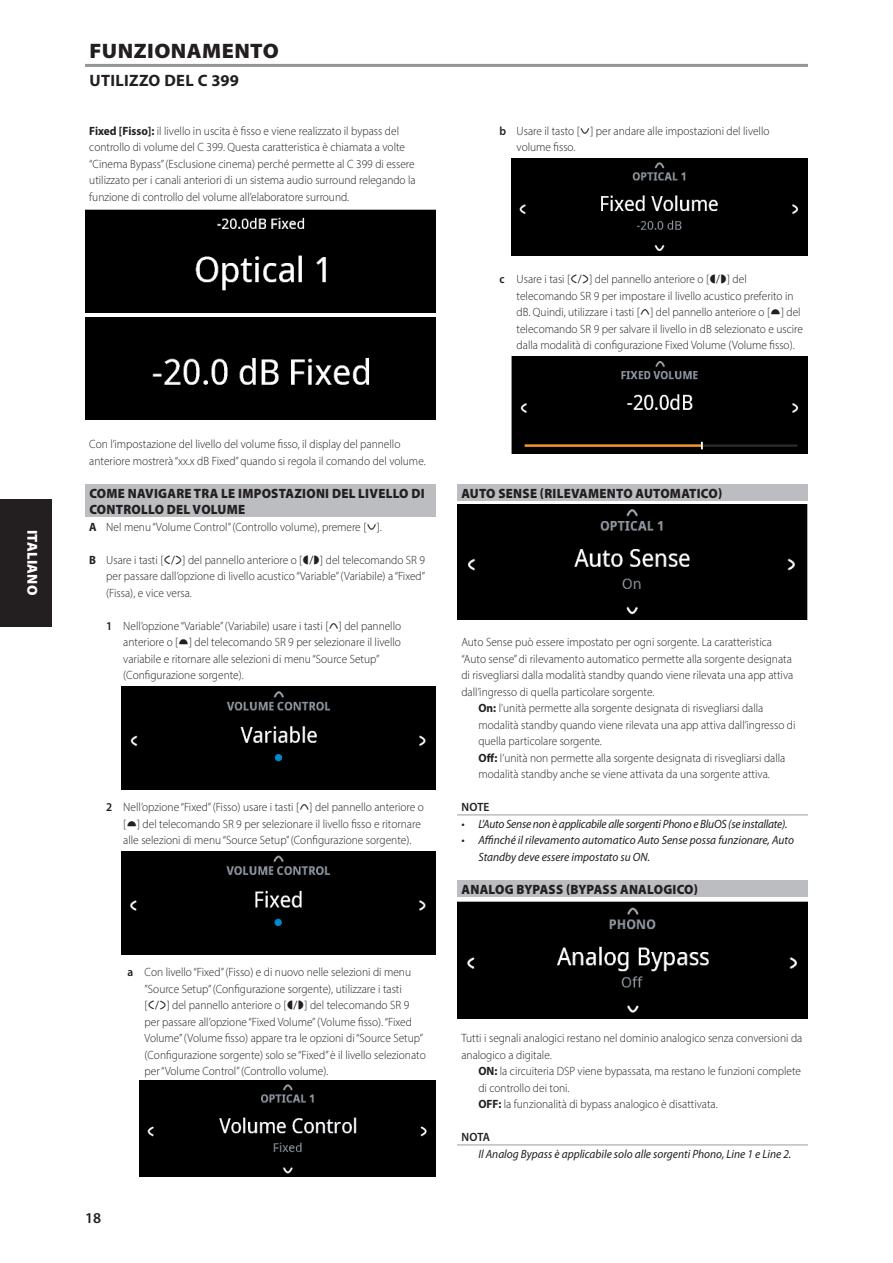
<style>
.page{position:relative;width:893px;height:1263px;background:#fff}
.page>*{position:absolute;margin:0;border:0;box-sizing:border-box;transform-origin:0 0}
.Body_copy_-_header{font:900 21px "Myriad Pro";letter-spacing:.02em;color:#231f20;scale:1.05 1}
.Body_copy_-_header-2{font:700 16.5px "Myriad Pro";letter-spacing:.02em;color:#231f20}
.Misc_-_page_number{font:600 15px "Myriad Pro";color:#231f20}
.t1{font:900 14.4px "Myriad Pro";letter-spacing:.02em;color:#fff}
.Body_copy_-_sub-sect{font:900 13.5px/16.5px "Myriad Pro";letter-spacing:.02em;color:#231f20;scale:.95 1}
.Body_copy_-_indent_2{font:300 12px/16.5px "Myriad Pro";color:#231f20;scale:.95 1}
.Body_copy_-_normal{font:300 12px/16.5px "Myriad Pro";color:#231f20;scale:.95 1}
.Body_copy_-_indent_1{font:300 12px/16.5px "Myriad Pro";color:#231f20;scale:.95 1}
.Body_copy_-_note{font:italic 12px/16.5px "Myriad Pro";color:#231f20;scale:.95 1}
.Body_copy_-_note-2{font:italic 12px "Myriad Pro";letter-spacing:-.02em;color:#231f20;scale:.95 1}
.Body_copy_-_note_hea{font:600 12px "Myriad Pro";letter-spacing:.005em;color:#231f20;scale:.95 1}
.s1{font-weight:700}
.s2{font-weight:600}
</style>
<div class="page">
<div style="left:0;top:499px;width:51px;height:127px;background:#231f20"></div>
<div style="left:85px;top:484px;width:351px;height:33px;background:#bcbdc0"></div>
<div style="left:457px;top:484px;width:351px;height:17px;background:#bcbdc0"></div>
<hr style="left:457px;top:814px;width:351px;height:2px;background:#bcbdc0">
<div style="left:457px;top:880px;width:351px;height:17px;background:#bcbdc0"></div>
<hr style="left:457px;top:1144px;width:351px;height:2px;background:#bcbdc0">
<hr style="left:85px;top:64px;width:723px;height:3px;background:#939598">
<div style="left:512px;top:159px;width:296px;height:96px;background:#000"></div>
<img style="left:512px;top:357px;width:296px;height:96px">
<div style="left:457px;top:504px;width:351px;height:115px;background:#000"></div>
<div style="left:457px;top:901px;width:351px;height:117px;background:#000"></div>
<div style="left:85px;top:210px;width:351px;height:102px;background:#000"></div>
<div style="left:85px;top:317px;width:351px;height:102px;background:#000"></div>
<div style="left:122px;top:687px;width:314px;height:102px;background:#000"></div>
<div style="left:122px;top:852px;width:314px;height:102px;background:#000"></div>
<div style="left:140px;top:1080px;width:296px;height:97px;background:#000"></div>
<p class="t1" style="left:42px;top:530px;width:67px;rotate:90deg">ITALIANO</p>
<p class="Body_copy_-_header" style="left:90px;top:37px;width:182px">FUNZIONAMENTO</p>
<p class="Body_copy_-_header-2" style="left:89px;top:70px;width:151px">UTILIZZO DEL C 399</p>
<p class="Body_copy_-_normal" style="left:89px;top:122px;width:345px"><span class="s1">Fixed [Fisso]:</span> il livello in uscita è fisso e viene realizzato il bypass del controllo di volume del C 399. Questa caratteristica è chiamata a volte “Cinema Bypass” (Esclusione cinema) perché permette al C 399 di essere utilizzato per i canali anteriori di un sistema audio surround relegando la funzione di controllo del volume all’elaboratore surround.</p>
<p class="Body_copy_-_normal" style="left:89px;top:436px;width:356px">Con l’impostazione del livello del volume fisso, il display del pannello anteriore mostrerà “xx.x dB Fixed” quando si regola il comando del volume.</p>
<p class="Body_copy_-_sub-sect" style="left:89px;top:484px;width:354px">COME NAVIGARE TRA LE IMPOSTAZIONI DEL LIVELLO DI<br>CONTROLLO DEL VOLUME</p>
<p class="Body_copy_-_indent_1" style="left:89px;top:518px;width:310px"><span class="s1">A</span> Nel menu “Volume Control” (Controllo volume), premere [ ].</p>
<p class="Body_copy_-_indent_1" style="left:89px;top:551px;width:226px"><span class="s1">B</span> Usare i tasti [ ▲] del pannello anteriore o [</p>
<p class="Body_copy_-_indent_1" style="left:106px;top:551px;width:337px;text-align:justify;text-indent:214px">] del telecomando SR 9 per passare dall’opzione di livello acustico “Variable” (Variabile) a “Fixed” (Fissa), e vice versa.</p>
<p class="Body_copy_-_indent_2" style="left:123px;top:617px;width:294px;text-indent:-17px"><span class="s2">1</span> Nell’opzione “Variable” (Variabile) usare i tasti [ ] del pannello anteriore o [ ] del telecomando SR 9 per selezionare il livello variabile e ritornare alle selezioni di menu “Source Setup” (Configurazione sorgente).</p>
<p class="Body_copy_-_indent_2" style="left:123px;top:799px;width:318px;text-indent:-17px"><span class="s2">2</span> Nell’opzione “Fixed” (Fisso) usare i tasti [ ] del pannello anteriore o [ ] del telecomando SR 9 per selezionare il livello fisso e ritornare alle selezioni di menu “Source Setup” (Configurazione sorgente).</p>
<p class="Body_copy_-_indent_2" style="left:145px;top:964px;width:282px;text-indent:-17px"><span class="s2">a</span> Con livello “Fixed” (Fisso) e di nuovo nelle selezioni di menu ”Source Setup” (Configurazione sorgente), utilizzare i tasti<br>[ ▲] del pannello anteriore o [</p>
<p class="Body_copy_-_indent_2" style="left:145px;top:997px;width:297px;text-indent:160px">] del telecomando SR 9 per passare all’opzione “Fixed Volume” (Volume fisso). “Fixed Volume” (Volume fisso) appare tra le opzioni di “Source Setup” (Configurazione sorgente) solo se “Fixed” è il livello selezionato per “Volume Control” (Controllo volume).</p>
<p class="Misc_-_page_number" style="left:85px;top:1208px;width:18px">18</p>
<p class="Body_copy_-_indent_2" style="left:517px;top:122px;width:268px;text-indent:-17px"><span class="s2">b</span> Usare il tasto [ ] per andare alle impostazioni del livello volume fisso.</p>
<p class="Body_copy_-_indent_2" style="left:500px;top:271px;width:222px"><span class="s2">c</span> Usare i tasi [ ▲] del pannello anteriore o [</p>
<p class="Body_copy_-_indent_2" style="left:517px;top:271px;width:303px;text-indent:210px">] del telecomando SR 9 per impostare il livello acustico preferito in dB. Quindi, utilizzare i tasti [ ] del pannello anteriore o [ ] del telecomando SR 9 per salvare il livello in dB selezionato e uscire dalla modalità di configurazione Fixed Volume (Volume fisso).</p>
<p class="Body_copy_-_sub-sect" style="left:461px;top:484px;width:276px">AUTO SENSE (RILEVAMENTO AUTOMATICO)</p>
<p class="Body_copy_-_normal" style="left:461px;top:634px;width:351px">Auto Sense può essere impostato per ogni sorgente. La caratteristica “Auto sense” di rilevamento automatico permette alla sorgente designata di risvegliarsi dalla modalità standby quando viene rilevata una app attiva dall’ingresso di quella particolare sorgente.</p>
<p class="Body_copy_-_indent_1" style="left:478px;top:700px;width:335px"><span class="s1">On:</span> l’unità permette alla sorgente designata di risvegliarsi dalla modalità standby quando viene rilevata una app attiva dall’ingresso di quella particolare sorgente.</p>
<p class="Body_copy_-_indent_1" style="left:478px;top:749px;width:325px"><span class="s1">Off:</span> l’unità non permette alla sorgente designata di risvegliarsi dalla modalità standby anche se viene attivata da una sorgente attiva.</p>
<p class="Body_copy_-_note_hea" style="left:461px;top:799px;width:31px">NOTE</p>
<p class="Body_copy_-_note-2" style="left:461px;top:816px;width:345px">• L’Auto Sense non è applicabile alle sorgenti Phono e BluOS (se installate).</p>
<p class="Body_copy_-_note" style="left:478px;top:832px;width:334px;text-indent:-17px">• Affinché il rilevamento automatico Auto Sense possa funzionare, Auto<br>Standby deve essere impostato su ON.</p>
<p class="Body_copy_-_sub-sect" style="left:461px;top:880px;width:251px">ANALOG BYPASS (BYPASS ANALOGICO)</p>
<p class="Body_copy_-_normal" style="left:461px;top:1030px;width:360px">Tutti i segnali analogici restano nel dominio analogico senza conversioni da analogico a digitale.</p>
<p class="Body_copy_-_indent_1" style="left:478px;top:1063px;width:341px"><span class="s1">ON:</span> la circuiteria DSP viene bypassata, ma restano le funzioni complete di controllo dei toni.</p>
<p class="Body_copy_-_indent_1" style="left:478px;top:1096px;width:253px"><span class="s1">OFF:</span> la funzionalità di bypass analogico è disattivata.</p>
<p class="Body_copy_-_note_hea" style="left:461px;top:1129px;width:32px">NOTA</p>
<p class="Body_copy_-_note" style="left:478px;top:1145px;width:331px">Il Analog Bypass è applicabile solo alle sorgenti Phono, Line 1 e Line 2.</p>
</div>
